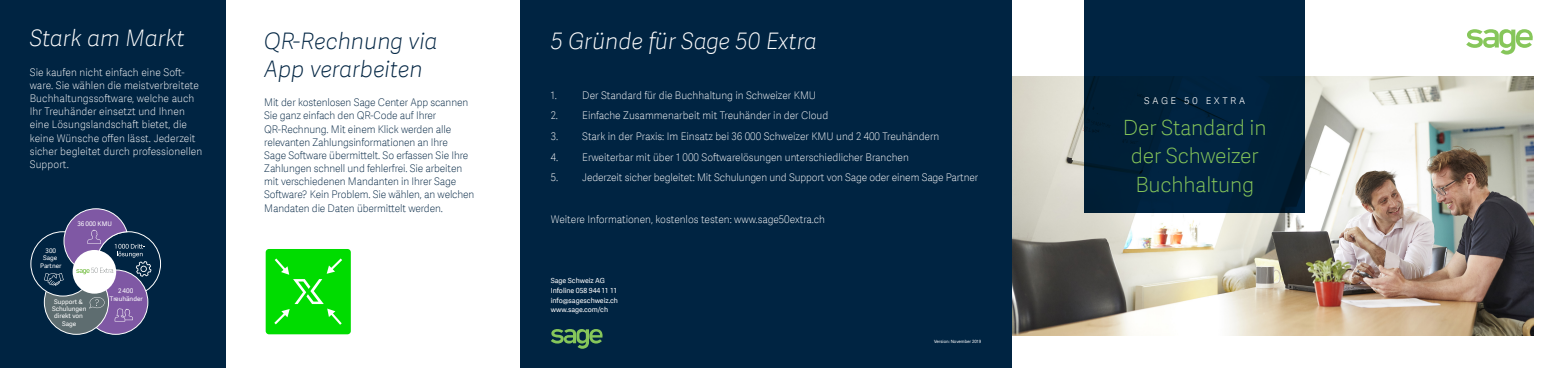
<style>
.page{position:relative;width:1563px;height:368px;background:#fff}
.page>*{position:absolute;margin:0;border:0;box-sizing:border-box;transform-origin:0 0}
.Titel{font:italic 22.75px "Adelle Sans SAGE Th";color:#fff}
.Titel-2{font:italic 22.75px/28px "Adelle Sans SAGE Th";color:#002442}
.Boxed_Header___LongF{font:21px/28px "Adelle Sans SAGE Th";letter-spacing:-.01em;color:#86c65a;text-align:center}
.Boxed_Title___LongFo{font:12.25px "Adelle Sans SAGE Th";letter-spacing:.2em;color:#fff}
.Lead{font:10.5px/13.1px "Adelle Sans SAGE Th";color:#fff;scale:.96 1}
.Titel-3{font:10.5px/13.1px "Adelle Sans SAGE Th";letter-spacing:-.01em;color:#002442;scale:.96 1}
.Adresse_Kontakt{font:7px "Adelle Sans SAGE";color:#fff}
.t1{font:6.39px/7.4px "Adelle Sans SAGE";color:#fff;text-align:center}
.Datum{font:4.38px "Adelle Sans SAGE";color:#fff}
</style>
<div class="page">
<div style="left:0;top:0;width:226px;height:367px;background:#002442"></div>
<div style="left:521px;top:0;width:491px;height:367px;background:#002442"></div>
<svg style="left:551px;top:329px;width:52px;height:19px"></svg>
<img style="left:1012px;top:76px;width:521px;height:258px">
<div style="left:1084px;top:0;width:221px;height:213px;background:#002442"></div>
<svg style="left:1466px;top:29px;width:67px;height:25px"></svg>
<div style="left:266px;top:248px;width:85px;height:85px;background:#00dc00;border-radius:3px"></div>
<svg style="left:274px;top:258px;width:68px;height:67px"></svg>
<svg style="left:96px;top:231px;width:65px;height:64px"></svg>
<div style="left:84px;top:269px;width:64px;height:65px;background:#7f58a4;border-radius:50%"></div>
<div style="left:44px;top:269px;width:64px;height:65px;background:#5e6d70;border-radius:50%"></div>
<div style="left:44px;top:269px;width:65px;height:65px;border:1px solid #fff;border-radius:50%"></div>
<div style="left:31px;top:231px;width:64px;height:64px;background:#002442;border-radius:50%"></div>
<div style="left:73px;top:249px;width:43px;height:44px;background:#fff;border-radius:50%"></div>
<svg style="left:89px;top:297px;width:16px;height:11px"></svg>
<svg style="left:115px;top:308px;width:18px;height:13px"></svg>
<svg style="left:44px;top:208px;width:107px;height:77px"></svg>
<p class="Titel" style="left:30px;top:22px;width:156px">Stark am Markt</p>
<p class="Lead" style="left:30px;top:65px;width:181px">Sie kaufen nicht einfach eine Soft&shy;ware. Sie wählen die meistverbreitete Buchhaltungssoftware, welche auch Ihr Treuhänder einsetzt und Ihnen eine Lösungslandschaft bietet, die keine Wünsche offen lässt. Jederzeit sicher begleitet durch professionellen Support.</p>
<p class="t1" style="left:40px;top:246px;width:23px;line-height:7.6px">300<br>Sage<br>Partner</p>
<p class="t1" style="left:77px;top:219px;width:36px">36 000 KMU</p>
<p class="t1" style="left:52px;top:297px;width:36px">Support &amp;<br>Schulungen direkt von<br>Sage</p>
<p class="t1" style="left:110px;top:286px;width:34px;line-height:7.6px">2 400<br>Treuhänder</p>
<p class="Titel-2" style="left:264px;top:26px;width:175px">QR-Rechnung via<br>App verarbeiten</p>
<p class="Titel-3" style="left:264px;top:95px;width:220px">Mit der kostenlosen Sage Center App scannen Sie ganz einfach den QR-Code auf Ihrer QR-Rechnung. Mit einem Klick werden alle relevanten Zahlungsinformationen an Ihre<br>Sage Software übermittelt. So erfassen Sie Ihre Zahlungen schnell und fehlerfrei. Sie arbeiten mit verschiedenen Mandanten in Ihrer Sage Software? Kein Problem. Sie wählen, an welchen Mandaten die Daten übermittelt werden.</p>
<p class="Titel" style="left:551px;top:24px;width:268px">5 Gründe für Sage 50 Extra</p>
<p class="Lead" style="left:551px;top:88px;width:8px">1.</p>
<p class="Lead" style="left:582px;top:88px;width:245px">Der Standard für die Buchhaltung in Schweizer KMU</p>
<p class="Lead" style="left:551px;top:109px;width:290px">2. Einfache Zusammenarbeit mit Treuhänder in der Cloud</p>
<p class="Lead" style="left:551px;top:129px;width:406px">3. Stark in der Praxis: Im Einsatz bei 36 000 Schweizer KMU und 2 400 Treuhändern</p>
<p class="Lead" style="left:551px;top:150px;width:374px">4. Erweiterbar mit über 1 000 Softwarelösungen unterschiedlicher Branchen</p>
<p class="Lead" style="left:551px;top:170px;width:447px">5. Jederzeit sicher begleitet: Mit Schulungen und Support von Sage oder einem Sage Partner</p>
<p class="Lead" style="left:551px;top:211px;width:287px">Weitere Informationen, kostenlos testen: www.sage50extra.ch</p>
<p class="Adresse_Kontakt" style="left:551px;top:275px;width:56px">Sage Schweiz AG</p>
<p class="Adresse_Kontakt" style="left:551px;top:285px;width:67px">Infoline 058 944 11 11</p>
<p class="Adresse_Kontakt" style="left:551px;top:295px;width:69px">info@sageschweiz.ch</p>
<p class="Adresse_Kontakt" style="left:551px;top:304px;width:59px">www.sage.com/ch</p>
<p class="Datum" style="left:934px;top:338px;width:49px">Version: November 2019</p>
<p class="Boxed_Title___LongFo" style="left:1144px;top:91px;width:103px">Sage 50 E xtra</p>
<p class="Boxed_Header___LongF" style="left:1123px;top:113px;width:145px">Der Standard in der Schweizer<br>Buchhaltung</p>
</div>
